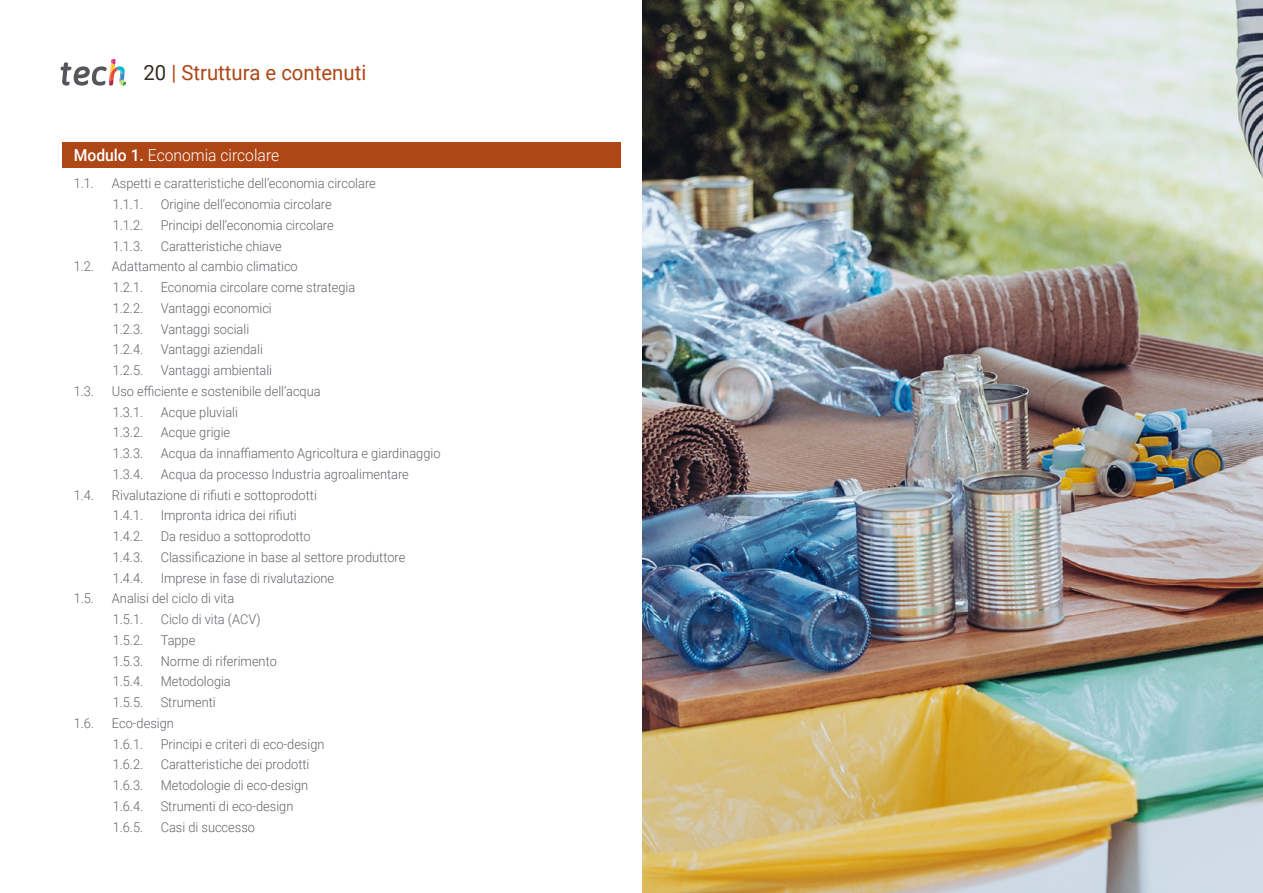
<style>
.page{position:relative;width:1263px;height:893px;background:#fff}
.page>*{position:absolute;margin:0;border:0;box-sizing:border-box;transform-origin:0 0}
.t1{font:21px "Roboto";color:#ae4615}
.t2{font:300 16.5px "Roboto";color:#fff;scale:.95 1}
.t3{font:300 13.5px/20.7px "Roboto";color:#61646a;scale:.95 1}
.s1{color:#312e20}
.s2{font-weight:500}
</style>
<div class="page">
<div style="left:63px;top:142px;width:558px;height:25px;background:#ae4615"></div>
<svg style="left:61px;top:59px;width:65px;height:27px"></svg>
<img style="left:642px;top:0;width:621px;height:893px">
<h1 class="t1" style="left:144px;top:57px;width:224px"><span class="s1">20</span> | Struttura e contenuti</h1>
<p class="t2" style="left:74px;top:144px;width:218px"><span class="s2">Modulo 1.</span> Economia circolare</p>
<p class="t3" style="left:74px;top:173px;width:23px">1.1.</p>
<p class="t3" style="left:112px;top:173px;width:279px">Aspetti e caratteristiche dell’economia circolare<br>1.1.1.</p>
<p class="t3" style="left:161px;top:193px;width:181px">Origine dell’economia circolare</p>
<p class="t3" style="left:113px;top:214px;width:34px">1.1.2.</p>
<p class="t3" style="left:161px;top:214px;width:184px">Principi dell’economia circolare</p>
<p class="t3" style="left:113px;top:235px;width:34px">1.1.3.</p>
<p class="t3" style="left:161px;top:235px;width:129px">Caratteristiche chiave</p>
<p class="t3" style="left:74px;top:256px;width:23px">1.2.</p>
<p class="t3" style="left:112px;top:256px;width:197px">Adattamento al cambio climatico<br>1.2.1.</p>
<p class="t3" style="left:161px;top:276px;width:206px">Economia circolare come strategia</p>
<p class="t3" style="left:113px;top:297px;width:34px">1.2.2.</p>
<p class="t3" style="left:161px;top:297px;width:118px">Vantaggi economici</p>
<p class="t3" style="left:113px;top:318px;width:34px">1.2.3.</p>
<p class="t3" style="left:161px;top:318px;width:95px">Vantaggi sociali</p>
<p class="t3" style="left:113px;top:339px;width:34px">1.2.4.</p>
<p class="t3" style="left:161px;top:339px;width:109px">Vantaggi aziendali</p>
<p class="t3" style="left:113px;top:359px;width:34px">1.2.5.</p>
<p class="t3" style="left:161px;top:359px;width:119px">Vantaggi ambientali</p>
<p class="t3" style="left:74px;top:380px;width:23px">1.3.</p>
<p class="t3" style="left:112px;top:380px;width:221px">Uso efficiente e sostenibile dell’acqua<br>1.3.1.</p>
<p class="t3" style="left:161px;top:401px;width:83px">Acque pluviali</p>
<p class="t3" style="left:113px;top:422px;width:34px">1.3.2.</p>
<p class="t3" style="left:161px;top:422px;width:75px">Acque grigie</p>
<p class="t3" style="left:113px;top:442px;width:34px">1.3.3.</p>
<p class="t3" style="left:161px;top:442px;width:296px">Acqua da innaffiamento Agricoltura e giardinaggio</p>
<p class="t3" style="left:113px;top:463px;width:34px">1.3.4.</p>
<p class="t3" style="left:161px;top:463px;width:263px">Acqua da processo Industria agroalimentare</p>
<p class="t3" style="left:74px;top:484px;width:23px">1.4.</p>
<p class="t3" style="left:112px;top:484px;width:217px">Rivalutazione di rifiuti e sottoprodotti<br>1.4.1.</p>
<p class="t3" style="left:161px;top:505px;width:145px">Impronta idrica dei rifiuti</p>
<p class="t3" style="left:113px;top:525px;width:34px">1.4.2.</p>
<p class="t3" style="left:161px;top:525px;width:159px">Da residuo a sottoprodotto</p>
<p class="t3" style="left:113px;top:546px;width:34px">1.4.3.</p>
<p class="t3" style="left:161px;top:546px;width:259px">Classificazione in base al settore produttore</p>
<p class="t3" style="left:113px;top:567px;width:34px">1.4.4.</p>
<p class="t3" style="left:161px;top:567px;width:184px">Imprese in fase di rivalutazione</p>
<p class="t3" style="left:74px;top:588px;width:23px">1.5.</p>
<p class="t3" style="left:112px;top:588px;width:130px">Analisi del ciclo di vita<br>1.5.1.</p>
<p class="t3" style="left:161px;top:608px;width:107px">Ciclo di vita (ACV)</p>
<p class="t3" style="left:113px;top:629px;width:34px">1.5.2.</p>
<p class="t3" style="left:161px;top:629px;width:38px">Tappe</p>
<p class="t3" style="left:113px;top:650px;width:34px">1.5.3.</p>
<p class="t3" style="left:161px;top:650px;width:124px">Norme di riferimento</p>
<p class="t3" style="left:113px;top:671px;width:34px">1.5.4.</p>
<p class="t3" style="left:161px;top:671px;width:75px">Metodologia</p>
<p class="t3" style="left:113px;top:691px;width:34px">1.5.5.</p>
<p class="t3" style="left:161px;top:691px;width:59px">Strumenti</p>
<p class="t3" style="left:74px;top:712px;width:23px">1.6.</p>
<p class="t3" style="left:112px;top:712px;width:67px">Eco-design<br>1.6.1.</p>
<p class="t3" style="left:161px;top:733px;width:174px">Principi e criteri di eco-design</p>
<p class="t3" style="left:113px;top:754px;width:34px">1.6.2.</p>
<p class="t3" style="left:161px;top:754px;width:158px">Caratteristiche dei prodotti</p>
<p class="t3" style="left:113px;top:774px;width:34px">1.6.3.</p>
<p class="t3" style="left:161px;top:774px;width:157px">Metodologie di eco-design</p>
<p class="t3" style="left:113px;top:795px;width:34px">1.6.4.</p>
<p class="t3" style="left:161px;top:795px;width:141px">Strumenti di eco-design</p>
<p class="t3" style="left:113px;top:816px;width:34px">1.6.5.</p>
<p class="t3" style="left:161px;top:816px;width:101px">Casi di successo</p>
</div>
